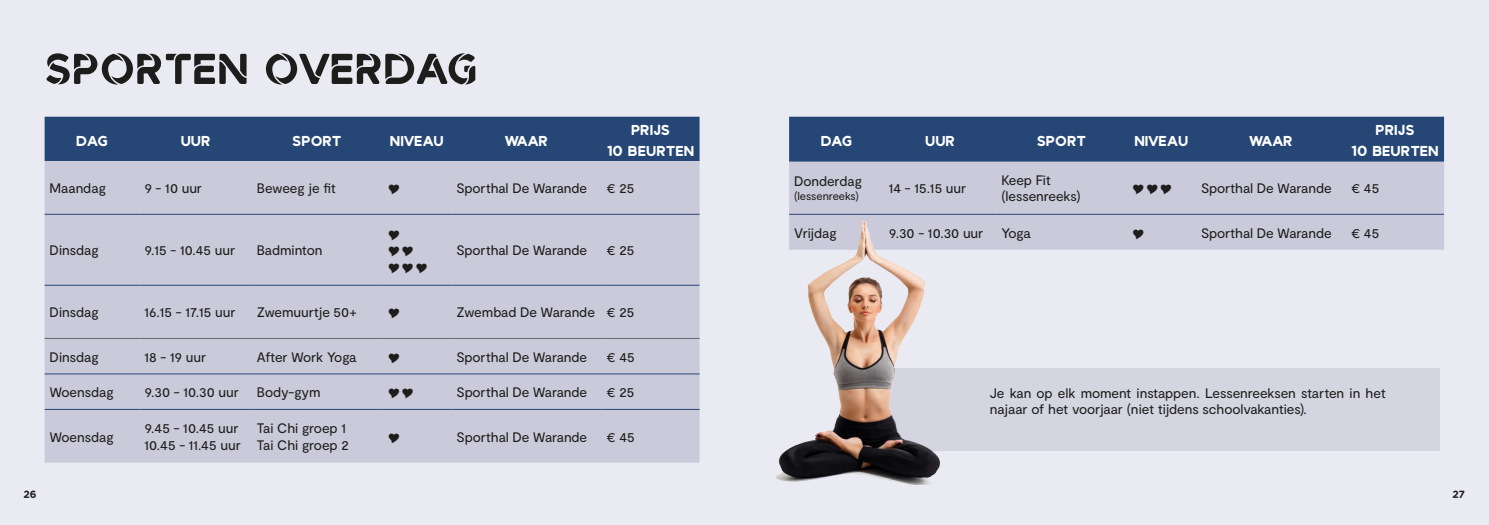
<style>
.page{position:relative;width:1489px;height:525px;background:#fff}
.page>*{position:absolute;margin:0;border:0;box-sizing:border-box;transform-origin:0 0}
.t1{font:52.5px "Wetteren Stencil Bd";color:#1d1d1b}
.t2{font:17.5px/21px "Wetteren Solid";color:#fff;text-align:center}
.t3{font:13.75px/16.5px "Moderat";letter-spacing:-.005em;color:#1d1d1b}
.t4{font:13.75px/16.5px "Moderat";letter-spacing:.015em;color:#1d1d1b}
.t5{font:12.5px "Wetteren Solid";color:#1d1d1b}
.t6{font:11.25px "Moderat";letter-spacing:-.005em;color:#1d1d1b}
</style>
<div class="page">
<div style="left:0;top:0;width:1488px;height:524px;background:#eaeaf2"></div>
<div style="left:45px;top:117px;width:654px;height:44px;background:#264776"></div>
<div style="left:45px;top:161px;width:654px;height:301px;background:#cbcadb"></div>
<hr style="left:45px;top:214px;width:94px;height:1px;background:#264776">
<hr style="left:139px;top:214px;width:113px;height:1px;background:#264776">
<hr style="left:252px;top:214px;width:130px;height:1px;background:#264776">
<hr style="left:382px;top:214px;width:69px;height:1px;background:#264776">
<hr style="left:451px;top:214px;width:150px;height:1px;background:#264776">
<hr style="left:601px;top:214px;width:98px;height:1px;background:#264776">
<hr style="left:45px;top:285px;width:94px;height:1px;background:#264776">
<hr style="left:139px;top:285px;width:113px;height:1px;background:#264776">
<hr style="left:252px;top:285px;width:130px;height:1px;background:#264776">
<hr style="left:382px;top:285px;width:69px;height:1px;background:#264776">
<hr style="left:451px;top:285px;width:150px;height:1px;background:#264776">
<hr style="left:601px;top:285px;width:98px;height:1px;background:#264776">
<hr style="left:45px;top:373px;width:94px;height:1px;background:#264776">
<hr style="left:139px;top:373px;width:113px;height:1px;background:#264776">
<hr style="left:252px;top:373px;width:130px;height:1px;background:#264776">
<hr style="left:382px;top:373px;width:69px;height:1px;background:#264776">
<hr style="left:451px;top:373px;width:150px;height:1px;background:#264776">
<hr style="left:601px;top:373px;width:98px;height:1px;background:#264776">
<hr style="left:45px;top:409px;width:94px;height:1px;background:#264776">
<hr style="left:139px;top:409px;width:113px;height:1px;background:#264776">
<hr style="left:252px;top:409px;width:130px;height:1px;background:#264776">
<hr style="left:382px;top:409px;width:69px;height:1px;background:#264776">
<hr style="left:451px;top:409px;width:150px;height:1px;background:#264776">
<hr style="left:601px;top:409px;width:98px;height:1px;background:#264776">
<hr style="left:45px;top:338px;width:94px;height:1px;background:#696868">
<hr style="left:139px;top:338px;width:113px;height:1px;background:#696868">
<hr style="left:252px;top:338px;width:130px;height:1px;background:#696868">
<hr style="left:382px;top:338px;width:69px;height:1px;background:#696868">
<hr style="left:451px;top:338px;width:150px;height:1px;background:#696868">
<hr style="left:601px;top:338px;width:98px;height:1px;background:#696868">
<div style="left:871px;top:368px;width:568px;height:82px;background:#d5d5e2"></div>
<div style="left:789px;top:117px;width:654px;height:44px;background:#264776"></div>
<div style="left:789px;top:162px;width:654px;height:87px;background:#cbcadb"></div>
<hr style="left:789px;top:161px;width:94px;height:1px;background:#264776">
<hr style="left:883px;top:161px;width:113px;height:1px;background:#264776">
<hr style="left:996px;top:161px;width:130px;height:1px;background:#264776">
<hr style="left:1126px;top:161px;width:69px;height:1px;background:#264776">
<hr style="left:1195px;top:161px;width:150px;height:1px;background:#264776">
<hr style="left:1345px;top:161px;width:98px;height:1px;background:#264776">
<hr style="left:996px;top:214px;width:130px;height:1px;background:#264776">
<hr style="left:1126px;top:214px;width:69px;height:1px;background:#264776">
<hr style="left:1195px;top:214px;width:150px;height:1px;background:#264776">
<hr style="left:1345px;top:214px;width:98px;height:1px;background:#264776">
<img style="left:638px;top:214px;width:411px;height:270px">
<svg style="left:389px;top:184px;width:10px;height:10px"></svg>
<svg style="left:389px;top:230px;width:10px;height:10px"></svg>
<svg style="left:389px;top:246px;width:24px;height:10px"></svg>
<svg style="left:389px;top:263px;width:37px;height:10px"></svg>
<svg style="left:389px;top:308px;width:10px;height:10px"></svg>
<svg style="left:389px;top:353px;width:10px;height:10px"></svg>
<svg style="left:389px;top:388px;width:24px;height:10px"></svg>
<svg style="left:389px;top:432px;width:10px;height:10px"></svg>
<svg style="left:1133px;top:184px;width:38px;height:10px"></svg>
<svg style="left:1133px;top:229px;width:10px;height:10px"></svg>
<h1 class="t1" style="left:44px;top:42px;width:434px">sporten overdag</h1>
<p class="t2" style="left:76px;top:129px;width:33px">DAG</p>
<p class="t2" style="left:181px;top:129px;width:31px">UUR</p>
<p class="t2" style="left:292px;top:129px;width:51px">SPORT</p>
<p class="t2" style="left:390px;top:129px;width:55px">niveau</p>
<p class="t2" style="left:505px;top:129px;width:44px">WAAR</p>
<p class="t2" style="left:606px;top:118px;width:89px">Prijs<br>10 beurten</p>
<p class="t3" style="left:50px;top:180px;width:58px">Maandag</p>
<p class="t3" style="left:144px;top:180px;width:59px">9 - 10 uur</p>
<p class="t3" style="left:257px;top:180px;width:81px">Beweeg je fit</p>
<p class="t3" style="left:456px;top:180px;width:132px">Sporthal De Warande</p>
<p class="t3" style="left:606px;top:180px;width:29px">€ 25</p>
<p class="t3" style="left:50px;top:242px;width:51px">Dinsdag</p>
<p class="t3" style="left:144px;top:242px;width:92px">9.15 - 10.45 uur</p>
<p class="t3" style="left:257px;top:242px;width:67px">Badminton</p>
<p class="t3" style="left:456px;top:242px;width:132px">Sporthal De Warande</p>
<p class="t3" style="left:606px;top:242px;width:29px">€ 25</p>
<p class="t3" style="left:50px;top:304px;width:51px">Dinsdag</p>
<p class="t3" style="left:144px;top:304px;width:92px">16.15 - 17.15 uur</p>
<p class="t3" style="left:257px;top:304px;width:102px">Zwemuurtje 50+</p>
<p class="t3" style="left:456px;top:304px;width:179px">Zwembad De Warande € 25</p>
<p class="t3" style="left:50px;top:348px;width:51px">Dinsdag</p>
<p class="t3" style="left:144px;top:348px;width:63px">18 - 19 uur</p>
<p class="t3" style="left:257px;top:348px;width:101px">After Work Yoga</p>
<p class="t3" style="left:456px;top:348px;width:132px">Sporthal De Warande</p>
<p class="t3" style="left:606px;top:348px;width:30px">€ 45</p>
<p class="t3" style="left:50px;top:384px;width:65px">Woensdag</p>
<p class="t3" style="left:144px;top:384px;width:96px">9.30 - 10.30 uur</p>
<p class="t3" style="left:257px;top:384px;width:65px">Body-gym</p>
<p class="t3" style="left:456px;top:384px;width:132px">Sporthal De Warande</p>
<p class="t3" style="left:606px;top:384px;width:29px">€ 25</p>
<p class="t3" style="left:50px;top:428px;width:65px">Woensdag</p>
<p class="t4" style="left:144px;top:420px;width:98px">9.45 - 10.45 uur<br>10.45 - 11.45 uur</p>
<p class="t3" style="left:257px;top:420px;width:93px">Tai Chi groep 1<br>Tai Chi groep 2</p>
<p class="t3" style="left:456px;top:428px;width:132px">Sporthal De Warande</p>
<p class="t3" style="left:606px;top:428px;width:30px">€ 45</p>
<p class="t5" style="left:24px;top:487px;width:15px">26</p>
<p class="t2" style="left:820px;top:129px;width:33px">DAG</p>
<p class="t2" style="left:925px;top:129px;width:31px">UUR</p>
<p class="t2" style="left:1036px;top:129px;width:51px">SPORT</p>
<p class="t2" style="left:1134px;top:129px;width:55px">niveau</p>
<p class="t2" style="left:1249px;top:129px;width:44px">WAAR</p>
<p class="t2" style="left:1351px;top:118px;width:89px">Prijs<br>10 beurten</p>
<p class="t3" style="left:794px;top:173px;width:69px">Donderdag</p>
<p class="t6" style="left:794px;top:189px;width:66px">(lessenreeks)</p>
<p class="t3" style="left:888px;top:180px;width:79px">14 - 15.15 uur</p>
<p class="t3" style="left:1001px;top:172px;width:81px">Keep Fit (lessenreeks)</p>
<p class="t3" style="left:1200px;top:180px;width:132px">Sporthal De Warande</p>
<p class="t3" style="left:1350px;top:180px;width:30px">€ 45</p>
<p class="t3" style="left:794px;top:224px;width:44px">Vrijdag</p>
<p class="t3" style="left:888px;top:224px;width:96px">9.30 - 10.30 uur</p>
<p class="t3" style="left:1001px;top:224px;width:31px">Yoga</p>
<p class="t3" style="left:1200px;top:224px;width:132px">Sporthal De Warande</p>
<p class="t3" style="left:1350px;top:224px;width:30px">€ 45</p>
<p class="t3" style="left:989px;top:384px;width:397px">Je kan op elk moment instappen. Lessenreeksen starten in het najaar of het voorjaar (niet tijdens schoolvakanties).</p>
<p class="t5" style="left:1452px;top:487px;width:14px">27</p>
</div>
